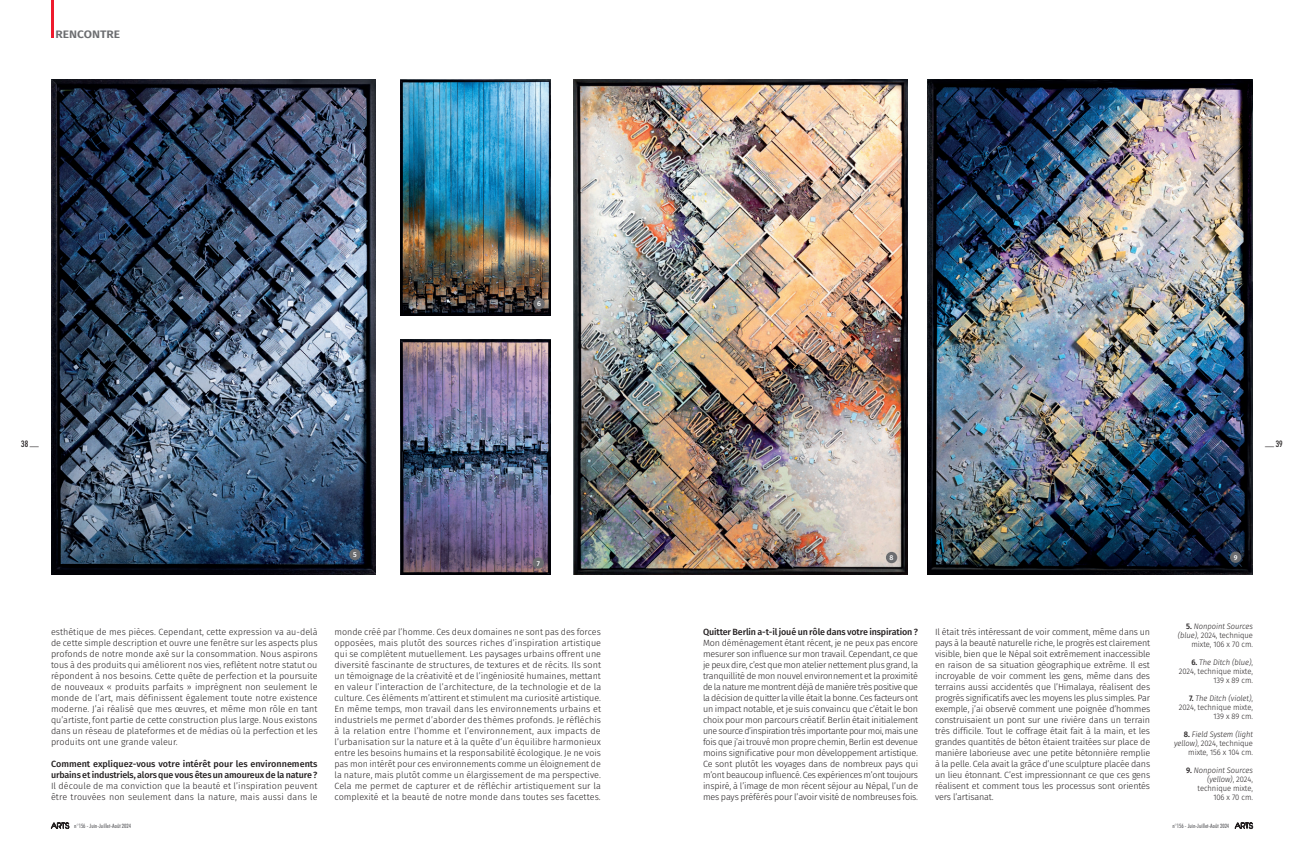
<style>
.page{position:relative;width:1304px;height:851px;background:#fff}
.page>*{position:absolute;margin:0;border:0;box-sizing:border-box;transform-origin:0 0}
.t1{font:600 10.8px "Fira Sans";color:#6c6d70;scale:1.11 1}
.ACTUS-Txt_3_LETTRINE{font:300 9px/11px "Fira Sans";color:#231f20;text-align:justify}
.ACTUS-Txt_3_LETTRINE-2{font:500 9px/11px "Fira Sans";letter-spacing:-.015em;color:#231f20}
.t2{font:500 condensed 9px "Futura BT";color:#231f20}
.CINE-Texte_Book_RÉSE{font:300 8px/9px "Fira Sans";letter-spacing:-.01em;color:#231f20;text-align:right;scale:.95 1}
.t3{font:500 7px "Fira Sans";color:#fff}
.t4{font:500 condensed 6px "Futura BT";color:#636366}
.s1{font-weight:500}
.s2{font-style:italic}
.s3{font-family:"Avant Garde";font-weight:200;font-stretch:normal;font-size:7.5px;color:#231f20}
</style>
<div class="page">
<hr style="left:51px;top:0;width:2px;height:38px;background:#ee1b2d">
<img style="left:400px;top:339px;width:150px;height:235px">
<img style="left:51px;top:79px;width:325px;height:495px">
<img style="left:927px;top:80px;width:326px;height:494px">
<img style="left:400px;top:80px;width:150px;height:236px">
<img style="left:573px;top:80px;width:334px;height:494px">
<div style="left:349px;top:549px;width:12px;height:11px;background:#6c6d70;border-radius:50%"></div>
<div style="left:533px;top:298px;width:12px;height:11px;background:#6c6d70;border-radius:50%"></div>
<div style="left:533px;top:557px;width:11px;height:11px;background:#6c6d70;border-radius:50%"></div>
<div style="left:886px;top:551px;width:11px;height:12px;background:#6c6d70;border-radius:50%"></div>
<div style="left:1230px;top:551px;width:11px;height:12px;background:#6c6d70;border-radius:50%"></div>
<p class="t1" style="left:55px;top:25px;width:60px">RENCONTRE</p>
<p class="t3" style="left:537px;top:298px;width:5px">6</p>
<p class="t2" style="left:21px;top:438px;width:19px">38 —</p>
<p class="t2" style="left:1265px;top:438px;width:19px">— 39</p>
<p class="t3" style="left:353px;top:549px;width:5px">5</p>
<p class="t3" style="left:537px;top:557px;width:5px">7</p>
<p class="t3" style="left:890px;top:552px;width:5px">8</p>
<p class="t3" style="left:1234px;top:552px;width:5px">9</p>
<p class="ACTUS-Txt_3_LETTRINE" style="left:51px;top:625px;width:268px">esthétique de mes pièces. Cependant, cette expression va au-delà de cette simple description et ouvre une fenêtre sur les aspects plus profonds de notre monde axé sur la consommation. Nous aspirons tous à des produits qui améliorent nos vies, reflètent notre statut ou répondent à nos besoins. Cette quête de perfection et la poursuite de nouveaux « produits parfaits » imprègnent non seulement le monde de l’art, mais définissent également toute notre existence moderne. J’ai réalisé que mes œuvres, et même mon rôle en tant qu’artiste, font partie de cette construction plus large. Nous existons dans un réseau de plateformes et de médias où la perfection et les produits ont une grande valeur.</p>
<p class="ACTUS-Txt_3_LETTRINE-2" style="left:51px;top:757px;width:268px">Comment expliquez-vous votre intérêt pour les environnements urbains et industriels, alors que vous êtes un amoureux de la nature ?</p>
<p class="ACTUS-Txt_3_LETTRINE" style="left:51px;top:779px;width:268px">Il découle de ma conviction que la beauté et l’inspiration peuvent être trouvées non seulement dans la nature, mais aussi dans le</p>
<p class="ACTUS-Txt_3_LETTRINE" style="left:334px;top:625px;width:268px">monde créé par l’homme. Ces deux domaines ne sont pas des forces opposées, mais plutôt des sources riches d’inspiration artistique qui se complètent mutuellement. Les paysages urbains offrent une diversité fascinante de structures, de textures et de récits. Ils sont un témoignage de la créativité et de l’ingéniosité humaines, mettant en valeur l’interaction de l’architecture, de la technologie et de la culture. Ces éléments m’attirent et stimulent ma curiosité artistique.<br>En même temps, mon travail dans les environnements urbains et industriels me permet d’aborder des thèmes profonds. Je réfléchis à la relation entre l’homme et l’environnement, aux impacts de l’urbanisation sur la nature et à la quête d’un équilibre harmonieux entre les besoins humains et la responsabilité écologique. Je ne vois pas mon intérêt pour ces environnements comme un éloignement de la nature, mais plutôt comme un élargissement de ma perspective.<br>Cela me permet de capturer et de réfléchir artistiquement sur la complexité et la beauté de notre monde dans toutes ses facettes.</p>
<p class="CINE-Texte_Book_RÉSE" style="left:1178px;top:621px;width:81px"><span class="s1">5.</span> <span class="s2">Nonpoint Sources (blue)</span>, 2024, technique mixte, 106 x 70 cm.</p>
<p class="ACTUS-Txt_3_LETTRINE-2" style="left:703px;top:625px;width:216px">Quitter Berlin a-t-il joué un rôle dans votre inspiration ?</p>
<p class="ACTUS-Txt_3_LETTRINE" style="left:703px;top:636px;width:217px">Mon déménagement étant récent, je ne peux pas encore mesurer son influence sur mon travail. Cependant, ce que je peux dire, c’est que mon atelier nettement plus grand, la tranquillité de mon nouvel environnement et la proximité de la nature me montrent déjà de manière très positive que la décision de quitter la ville était la bonne. Ces facteurs ont un impact notable, et je suis convaincu que c’était le bon choix pour mon parcours créatif. Berlin était initialement une source d’inspiration très importante pour moi, mais une fois que j’ai trouvé mon propre chemin, Berlin est devenue moins significative pour mon développement artistique.<br>Ce sont plutôt les voyages dans de nombreux pays qui m’ont beaucoup influencé. Ces expériences m’ont toujours inspiré, à l’image de mon récent séjour au Népal, l’un de mes pays préférés pour l’avoir visité de nombreuses fois.</p>
<p class="ACTUS-Txt_3_LETTRINE" style="left:935px;top:625px;width:217px">Il était très intéressant de voir comment, même dans un pays à la beauté naturelle riche, le progrès est clairement visible, bien que le Népal soit extrêmement inaccessible en raison de sa situation géographique extrême. Il est incroyable de voir comment les gens, même dans des terrains aussi accidentés que l’Himalaya, réalisent des progrès significatifs avec les moyens les plus simples. Par exemple, j’ai observé comment une poignée d’hommes construisaient un pont sur une rivière dans un terrain très difficile. Tout le coffrage était fait à la main, et les grandes quantités de béton étaient traitées sur place de manière laborieuse avec une petite bétonnière remplie à la pelle. Cela avait la grâce d’une sculpture placée dans un lieu étonnant. C’est impressionnant ce que ces gens réalisent et comment tous les processus sont orientés vers l’artisanat.</p>
<p class="CINE-Texte_Book_RÉSE" style="left:1179px;top:657px;width:80px"><span class="s1">6.</span> <span class="s2">The Ditch (blue)</span>,<br>2024, technique mixte,<br>139 x 89 cm.</p>
<p class="CINE-Texte_Book_RÉSE" style="left:1179px;top:693px;width:80px"><span class="s1">7.</span> <span class="s2">The Ditch (violet)</span>,<br>2024, technique mixte,<br>139 x 89 cm.</p>
<p class="CINE-Texte_Book_RÉSE" style="left:1174px;top:729px;width:84px"><span class="s1">8.</span> <span class="s2">Field System (light yellow)</span>, 2024, technique mixte, 156 x 104 cm.</p>
<p class="CINE-Texte_Book_RÉSE" style="left:1186px;top:765px;width:72px"><span class="s1">9.</span> <span class="s2">Nonpoint Sources (yellow)</span>, 2024, technique mixte,<br>106 x 70 cm.</p>
<p class="t4" style="left:51px;top:822px;width:81px"><span class="s3">ARTS</span> n°156 - Juin-Juillet-Août 2024</p>
<p class="t4" style="left:1172px;top:822px;width:82px">n°156 - Juin-Juillet-Août 2024 <span class="s3">ARTS</span></p>
</div>
